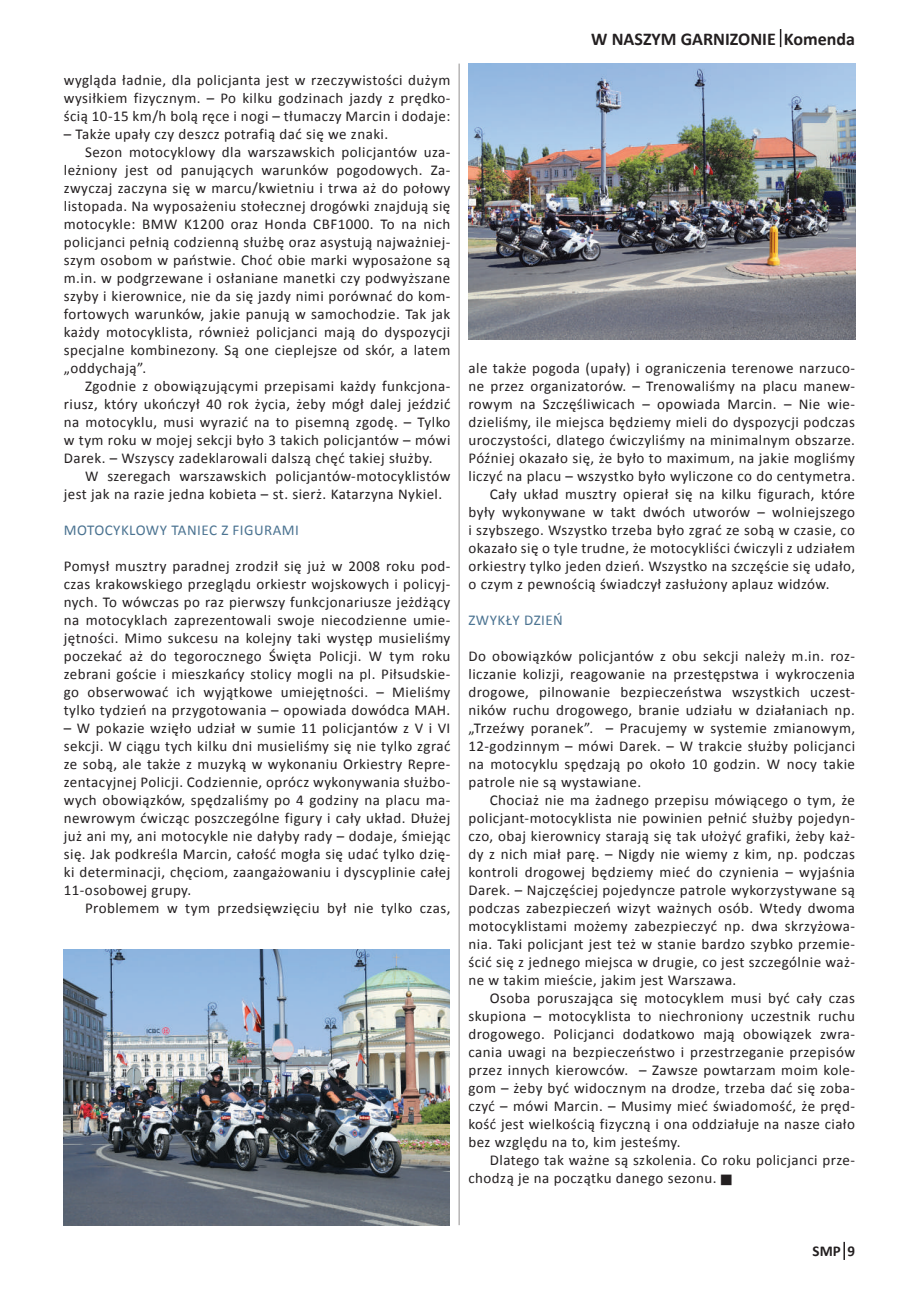
<style>
.page{position:relative;width:919px;height:1289px;background:#fff}
.page>*{position:absolute;margin:0;border:0;box-sizing:border-box;transform-origin:0 0}
.t1{font:700 18px "Calibri";color:#231f20}
.t2{font:15px/18px "Calibri";letter-spacing:.03em;color:#231f20;text-align:justify}
.t3{font:15px "Calibri";letter-spacing:.03em;color:#4b7391}
.t4{font:700 15px "Calibri";color:#231f20}
</style>
<div class="page">
<svg style="left:843px;top:1241px;width:1px;height:18px"></svg>
<svg style="left:779px;top:29px;width:2px;height:18px"></svg>
<img style="left:63px;top:949px;width:386px;height:276px">
<img style="left:468px;top:64px;width:387px;height:276px">
<hr style="left:458px;top:64px;width:1px;height:1161px;background:#231f20">
<p class="t2" style="left:64px;top:71px;width:388px">wygląda ładnie, dla policjanta jest w rzeczywistości dużym wysiłkiem fizycznym. – Po kilku godzinach jazdy z prędko&shy;ścią 10-15 km/h bolą ręce i nogi – tłumaczy Marcin i dodaje:</p>
<p class="t2" style="left:64px;top:125px;width:326px">– Także upały czy deszcz potrafią dać się we znaki.</p>
<p class="t2" style="left:85px;top:143px;width:367px">Sezon motocyklowy dla warszawskich policjantów uza-</p>
<p class="t2" style="left:64px;top:161px;width:388px">leżniony jest od panujących warunków pogodowych. Za-</p>
<p class="t2" style="left:64px;top:179px;width:388px">zwyczaj zaczyna się w marcu/kwietniu i trwa aż do połowy</p>
<p class="t2" style="left:64px;top:197px;width:388px">listopada. Na wyposażeniu stołecznej drogówki znajdują się</p>
<p class="t2" style="left:64px;top:215px;width:388px">motocykle: BMW K1200 oraz Honda CBF1000. To na nich</p>
<p class="t2" style="left:64px;top:233px;width:388px">policjanci pełnią codzienną służbę oraz asystują najważniej-</p>
<p class="t2" style="left:64px;top:251px;width:388px">szym osobom w państwie. Choć obie marki wyposażone są</p>
<p class="t2" style="left:64px;top:269px;width:388px">m.in. w podgrzewane i osłaniane manetki czy podwyższane</p>
<p class="t2" style="left:64px;top:287px;width:388px">szyby i kierownice, nie da się jazdy nimi porównać do kom-</p>
<p class="t2" style="left:64px;top:305px;width:388px">fortowych warunków, jakie panują w samochodzie. Tak jak</p>
<p class="t2" style="left:64px;top:323px;width:388px">każdy motocyklista, również policjanci mają do dyspozycji</p>
<p class="t2" style="left:64px;top:341px;width:388px">specjalne kombinezony. Są one cieplejsze od skór, a latem</p>
<p class="t2" style="left:64px;top:359px;width:84px">„oddychają”.</p>
<p class="t2" style="left:85px;top:377px;width:367px">Zgodnie z obowiązującymi przepisami każdy funkcjona-</p>
<p class="t2" style="left:64px;top:395px;width:388px">riusz, który ukończył 40 rok życia, żeby mógł dalej jeździć</p>
<p class="t2" style="left:64px;top:413px;width:388px">na motocyklu, musi wyrazić na to pisemną zgodę. – Tylko</p>
<p class="t2" style="left:64px;top:431px;width:388px">w tym roku w mojej sekcji było 3 takich policjantów – mówi</p>
<p class="t2" style="left:64px;top:449px;width:370px">Darek. – Wszyscy zadeklarowali dalszą chęć takiej służby.</p>
<p class="t2" style="left:85px;top:467px;width:367px">W szeregach warszawskich policjantów-motocyklistów</p>
<p class="t2" style="left:64px;top:485px;width:380px">jest jak na razie jedna kobieta – st. sierż. Katarzyna Nykiel.</p>
<p class="t3" style="left:64px;top:520px;width:237px">MOTOCYKLOWY TANIEC Z FIGURAMI</p>
<p class="t2" style="left:64px;top:557px;width:388px">Pomysł musztry paradnej zrodził się już w 2008 roku pod&shy;czas krakowskiego przeglądu orkiestr wojskowych i policyj&shy;nych. To wówczas po raz pierwszy funkcjonariusze jeżdżący na motocyklach zaprezentowali swoje niecodzienne umie&shy;jętności. Mimo sukcesu na kolejny taki występ musieliśmy poczekać aż do tegorocznego Święta Policji. W tym roku zebrani goście i mieszkańcy stolicy mogli na pl. Piłsudskie&shy;go obserwować ich wyjątkowe umiejętności. – Mieliśmy tylko tydzień na przygotowania – opowiada dowódca MAH.</p>
<p class="t2" style="left:64px;top:719px;width:388px">– W pokazie wzięło udział w sumie 11 policjantów z V i VI sekcji. W ciągu tych kilku dni musieliśmy się nie tylko zgrać ze sobą, ale także z muzyką w wykonaniu Orkiestry Repre&shy;zentacyjnej Policji. Codziennie, oprócz wykonywania służbo&shy;wych obowiązków, spędzaliśmy po 4 godziny na placu ma&shy;newrowym ćwicząc poszczególne figury i cały układ. Dłużej już ani my, ani motocykle nie dałyby rady – dodaje, śmiejąc się. Jak podkreśla Marcin, całość mogła się udać tylko dzię&shy;ki determinacji, chęciom, zaangażowaniu i dyscyplinie całej 11-osobowej grupy.</p>
<p class="t2" style="left:85px;top:899px;width:367px">Problemem w tym przedsięwzięciu był nie tylko czas,</p>
<p class="t1" style="left:591px;top:27px;width:265px">W NASZYM GARNIZONIE Komenda</p>
<p class="t2" style="left:468px;top:359px;width:388px">ale także pogoda (upały) i ograniczenia terenowe narzuco-</p>
<p class="t2" style="left:468px;top:377px;width:388px">ne przez organizatorów. – Trenowaliśmy na placu manew-</p>
<p class="t2" style="left:468px;top:395px;width:388px">rowym na Szczęśliwicach – opowiada Marcin. – Nie wie-</p>
<p class="t2" style="left:468px;top:413px;width:388px">dzieliśmy, ile miejsca będziemy mieli do dyspozycji podczas</p>
<p class="t2" style="left:468px;top:431px;width:388px">uroczystości, dlatego ćwiczyliśmy na minimalnym obszarze.</p>
<p class="t2" style="left:468px;top:449px;width:388px">Później okazało się, że było to maximum, na jakie mogliśmy</p>
<p class="t2" style="left:468px;top:467px;width:388px">liczyć na placu – wszystko było wyliczone co do centymetra.</p>
<p class="t2" style="left:489px;top:485px;width:367px">Cały układ musztry opierał się na kilku figurach, które</p>
<p class="t2" style="left:468px;top:503px;width:388px">były wykonywane w takt dwóch utworów – wolniejszego</p>
<p class="t2" style="left:468px;top:521px;width:388px">i szybszego. Wszystko trzeba było zgrać ze sobą w czasie, co</p>
<p class="t2" style="left:468px;top:539px;width:388px">okazało się o tyle trudne, że motocykliści ćwiczyli z udziałem</p>
<p class="t2" style="left:468px;top:557px;width:388px">orkiestry tylko jeden dzień. Wszystko na szczęście się udało,</p>
<p class="t2" style="left:468px;top:575px;width:362px">o czym z pewnością świadczył zasłużony aplauz widzów.</p>
<p class="t3" style="left:468px;top:610px;width:96px">ZWYKŁY DZIEŃ</p>
<p class="t2" style="left:468px;top:647px;width:388px">Do obowiązków policjantów z obu sekcji należy m.in. roz&shy;liczanie kolizji, reagowanie na przestępstwa i wykroczenia drogowe, pilnowanie bezpieczeństwa wszystkich uczest&shy;ników ruchu drogowego, branie udziału w działaniach np. „Trzeźwy poranek”. – Pracujemy w systemie zmianowym, 12-godzinnym – mówi Darek. – W trakcie służby policjanci na motocyklu spędzają po około 10 godzin. W nocy takie patrole nie są wystawiane.</p>
<p class="t2" style="left:468px;top:791px;width:388px;text-indent:21px">Chociaż nie ma żadnego przepisu mówiącego o tym, że policjant-motocyklista nie powinien pełnić służby pojedyn&shy;czo, obaj kierownicy starają się tak ułożyć grafiki, żeby każ&shy;dy z nich miał parę. – Nigdy nie wiemy z kim, np. podczas kontroli drogowej będziemy mieć do czynienia – wyjaśnia Darek. – Najczęściej pojedyncze patrole wykorzystywane są podczas zabezpieczeń wizyt ważnych osób. Wtedy dwoma motocyklistami możemy zabezpieczyć np. dwa skrzyżowa&shy;nia. Taki policjant jest też w stanie bardzo szybko przemie&shy;ścić się z jednego miejsca w drugie, co jest szczególnie waż&shy;ne w takim mieście, jakim jest Warszawa.</p>
<p class="t2" style="left:468px;top:989px;width:388px;text-indent:21px">Osoba poruszająca się motocyklem musi być cały czas skupiona – motocyklista to niechroniony uczestnik ruchu drogowego. Policjanci dodatkowo mają obowiązek zwra&shy;cania uwagi na bezpieczeństwo i przestrzeganie przepisów przez innych kierowców. – Zawsze powtarzam moim kole&shy;gom – żeby być widocznym na drodze, trzeba dać się zoba&shy;czyć – mówi Marcin. – Musimy mieć świadomość, że pręd&shy;kość jest wielkością fizyczną i ona oddziałuje na nasze ciało bez względu na to, kim jesteśmy.</p>
<p class="t2" style="left:468px;top:1151px;width:388px;text-indent:21px">Dlatego tak ważne są szkolenia. Co roku policjanci prze&shy;chodzą je na początku danego sezonu.</p>
<p class="t4" style="left:812px;top:1241px;width:44px">SMP 9</p>
</div>
